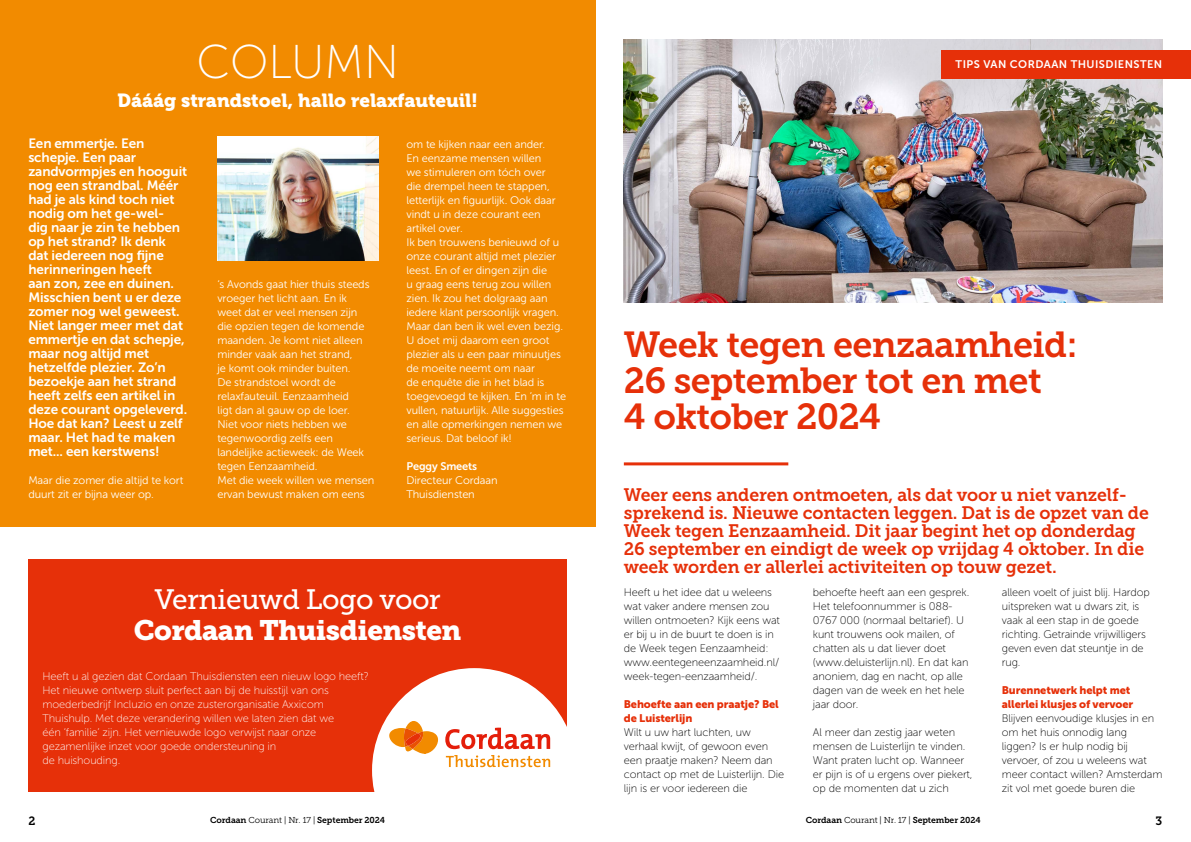
<style>
.page{position:relative;width:1191px;height:842px;background:#fff}
.page>*{position:absolute;margin:0;border:0;box-sizing:border-box;transform-origin:0 0}
.t1{font:47.3px "Museo Sans 100";color:#fff}
.t2{font:36px/36px "Museo Slab 700";letter-spacing:-.02em;color:#e63009}
.t3{font:28px "Museo Slab 900";letter-spacing:-.02em;color:#fff}
.t4{font:28px "Museo Slab 500";letter-spacing:-.02em;color:#fff}
.t5{font:18.9px "Museo 900";color:#fff}
.t6{font:18px/18px "Museo Slab 700";letter-spacing:-.01em;color:#e63009}
.t7{font:13.5px/14px "Museo Sans 700";letter-spacing:-.01em;color:#fff}
.t8{font:12px "Museo Slab 700";color:#000}
.t9{font:11px/14px "Museo Sans 300";letter-spacing:-.01em;color:#fff}
.t10{font:11px/14px "Museo Sans 100";letter-spacing:-.01em;color:#000}
.t11{font:11px/14px "Museo Sans 100";letter-spacing:-.01em;color:#fff}
.t12{font:11px/14px "Museo Sans 900";letter-spacing:-.01em;color:#e63009}
.t13{font:11px "Museo Sans 700";letter-spacing:.04em;color:#fff}
.t14{font:11px "Museo Sans 700";letter-spacing:-.01em;color:#fff}
.t15{font:8.6px "Museo Slab 700";letter-spacing:-.01em;color:#000}
.s1{font-family:"Museo Slab 300"}
</style>
<div class="page">
<div style="left:28px;top:559px;width:539px;height:233px;background:#e63009"></div>
<div style="left:0;top:0;width:595px;height:526px;background:#f28b00"></div>
<img style="left:217px;top:137px;width:161px;height:123px">
<hr style="left:624px;top:462px;width:164px;height:3px;background:#e63009">
<img style="left:624px;top:40px;width:538px;height:262px">
<div style="left:941px;top:50px;width:250px;height:28px;background:#e63009"></div>
<svg style="left:372px;top:668px;width:195px;height:124px"></svg>
<h1 class="t1" style="left:197px;top:37px;width:204px">COLUMN</h1>
<h3 class="t5" style="left:117px;top:89px;width:362px">Dááág strandstoel, hallo relaxfauteuil!</h3>
<p class="t7" style="left:28px;top:136px;width:160px">Een emmertje. Een schepje. Een paar zandvormpjes en hooguit nog een strandbal. Méér had je als kind toch niet nodig om het ge-wel&shy;dig naar je zin te hebben op het strand? Ik denk dat iedereen nog fijne herinneringen heeft<br>aan zon, zee en duinen.<br>Misschien bent u er deze zomer nog wel geweest.<br>Niet langer meer met dat emmertje en dat schepje, maar nog altijd met hetzelfde plezier. Zo’n bezoekje aan het strand heeft zelfs een artikel in deze courant opgeleverd.<br>Hoe dat kan? Leest u zelf maar. Het had te maken met... een kerstwens!</p>
<p class="t9" style="left:28px;top:473px;width:157px">Maar die zomer die altijd te kort duurt zit er bijna weer op.</p>
<p class="t9" style="left:217px;top:277px;width:158px">‘s Avonds gaat hier thuis steeds vroeger het licht aan. En ik<br>weet dat er veel mensen zijn die opzien tegen de komende maanden. Je komt niet alleen minder vaak aan het strand,<br>je komt ook minder buiten.<br>De strandstoel wordt de relaxfauteuil. Eenzaamheid<br>ligt dan al gauw op de loer.<br>Niet voor niets hebben we tegenwoordig zelfs een landelijke actieweek: de Week tegen Eenzaamheid.<br>Met die week willen we mensen ervan bewust maken om eens</p>
<p class="t9" style="left:406px;top:137px;width:161px">om te kijken naar een ander.<br>En eenzame mensen willen<br>we stimuleren om tóch over<br>die drempel heen te stappen, letterlijk en figuurlijk. Ook daar vindt u in deze courant een artikel over.<br>Ik ben trouwens benieuwd of u onze courant altijd met plezier leest. En of er dingen zijn die<br>u graag eens terug zou willen zien. Ik zou het dolgraag aan iedere klant persoonlijk vragen.<br>Maar dan ben ik wel even bezig.<br>U doet mij daarom een groot plezier als u een paar minuutjes de moeite neemt om naar<br>de enquête die in het blad is toegevoegd te kijken. En ’m in te vullen, natuurlijk. Alle suggesties en alle opmerkingen nemen we serieus. Dat beloof ik!</p>
<p class="t14" style="left:406px;top:460px;width:72px">Peggy Smeets</p>
<p class="t9" style="left:406px;top:473px;width:93px">Directeur Cordaan<br>Thuisdiensten</p>
<h3 class="t4" style="left:155px;top:583px;width:288px">Vernieuwd Logo voor</h3>
<h3 class="t3" style="left:134px;top:613px;width:329px">Cordaan Thuisdiensten</h3>
<p class="t11" style="left:43px;top:669px;width:328px">Heeft u al gezien dat Cordaan Thuisdiensten een nieuw logo heeft?<br>Het nieuwe ontwerp sluit perfect aan bij de huisstijl van ons moederbedrijf Incluzio en onze zusterorganisatie Axxicom Thuishulp. Met deze verandering willen we laten zien dat we<br>één ‘familie’ zijn. Het vernieuwde logo verwijst naar onze gezamenlijke inzet voor goede ondersteuning in<br>de huishouding.</p>
<p class="t13" style="left:955px;top:58px;width:208px">TIPS VAN CORDAAN THUISDIENSTEN</p>
<h2 class="t2" style="left:624px;top:327px;width:455px">Week tegen eenzaamheid:<br>26 september tot en met<br>4 oktober 2024</h2>
<p class="t6" style="left:624px;top:486px;width:526px">Weer eens anderen ontmoeten, als dat voor u niet vanzelf&shy;sprekend is. Nieuwe contacten leggen. Dat is de opzet van de Week tegen Eenzaamheid. Dit jaar begint het op donderdag 26 september en eindigt de week op vrijdag 4 oktober. In die week worden er allerlei activiteiten op touw gezet.</p>
<p class="t10" style="left:624px;top:585px;width:158px">Heeft u het idee dat u weleens wat vaker andere mensen zou willen ontmoeten? Kijk eens wat er bij u in de buurt te doen is in de Week tegen Eenzaamheid: www.eentegeneenzaamheid.nl/ week-tegen-eenzaamheid/.</p>
<p class="t12" style="left:624px;top:697px;width:156px">Behoefte aan een praatje? Bel de Luisterlijn</p>
<p class="t10" style="left:624px;top:725px;width:162px">Wilt u uw hart luchten, uw verhaal kwijt, of gewoon even een praatje maken? Neem dan contact op met de Luisterlijn. Die lijn is er voor iedereen die</p>
<p class="t10" style="left:813px;top:585px;width:158px">behoefte heeft aan een gesprek.<br>Het telefoonnummer is 088-<br>0767 000 (normaal beltarief). U kunt trouwens ook mailen, of chatten als u dat liever doet (www.deluisterlijn.nl). En dat kan anoniem, dag en nacht, op alle dagen van de week en het hele jaar door.</p>
<p class="t10" style="left:813px;top:725px;width:161px">Al meer dan zestig jaar weten mensen de Luisterlijn te vinden.<br>Want praten lucht op. Wanneer er pijn is of u ergens over piekert, op de momenten dat u zich</p>
<p class="t10" style="left:1001px;top:585px;width:149px">alleen voelt of juist blij. Hardop uitspreken wat u dwars zit, is vaak al een stap in de goede richting. Getrainde vrijwilligers geven even dat steuntje in de rug.</p>
<p class="t12" style="left:1001px;top:683px;width:133px">Burennetwerk helpt met allerlei klusjes of vervoer</p>
<p class="t10" style="left:1001px;top:711px;width:162px">Blijven eenvoudige klusjes in en om het huis onnodig lang liggen? Is er hulp nodig bij vervoer, of zou u weleens wat meer contact willen? Amsterdam zit vol met goede buren die</p>
<p class="t8" style="left:29px;top:814px;width:8px">2</p>
<p class="t15" style="left:210px;top:815px;width:176px">Cordaan <span class="s1">Courant | Nr. 17 |</span> September 2024</p>
<p class="t15" style="left:805px;top:815px;width:176px">Cordaan <span class="s1">Courant | Nr. 17 |</span> September 2024</p>
<p class="t8" style="left:1155px;top:814px;width:8px">3</p>
</div>
